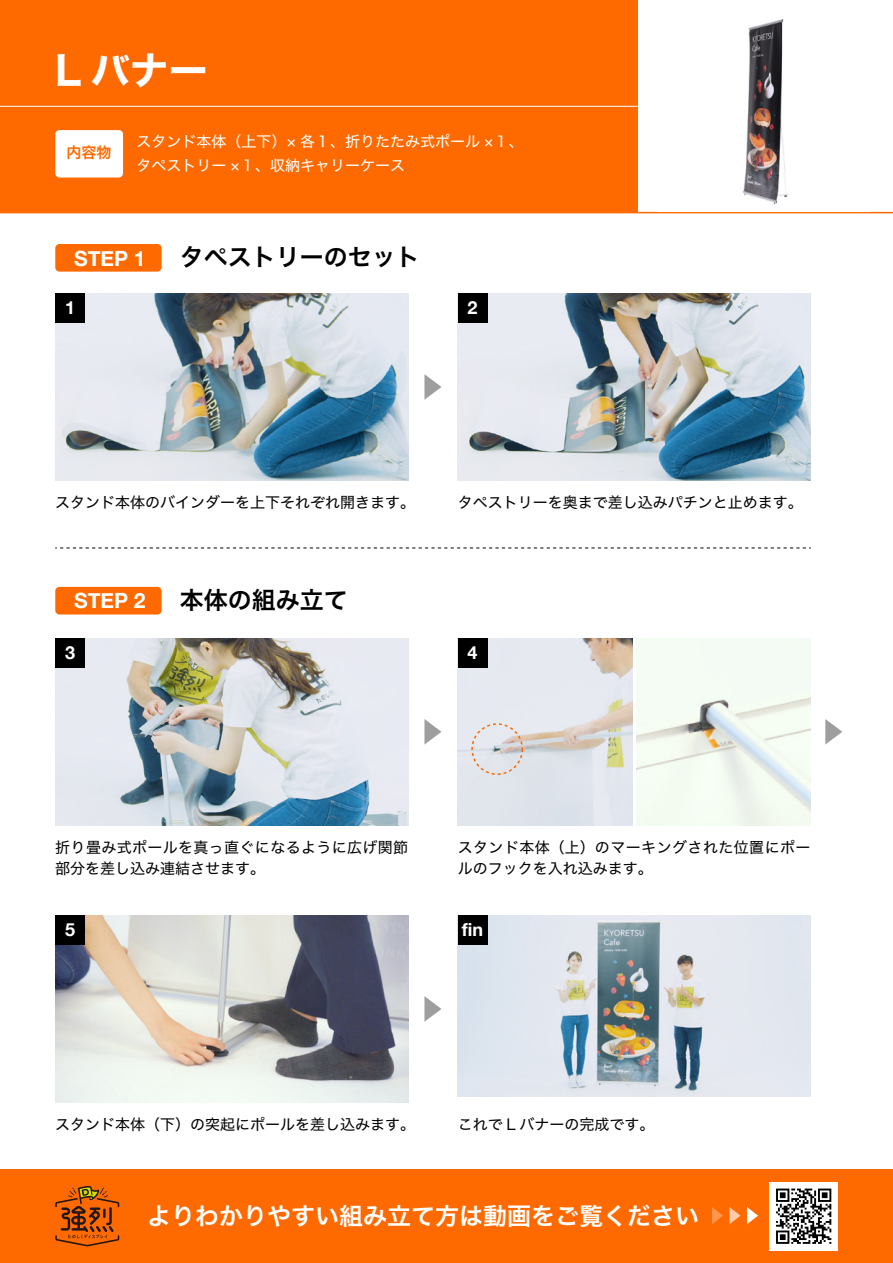
<style>
.page{position:relative;width:893px;height:1263px;background:#fff}
.page>*{position:absolute;margin:0;border:0;box-sizing:border-box;transform-origin:0 0}
.t1{font:39px "Hiragino Sans W7";color:#fff}
.t2{font:24px "Hiragino Sans W6";color:#fff}
.t3{font:24px "Hiragino Sans W6";color:#000}
.t4{font:700 21px "Helvetica Neue";color:#fff}
.t5{font:700 18px "Helvetica Neue";color:#fff}
.t6{font:15px "Hiragino Sans W4";color:#000}
.t7{font:15px/24px "Hiragino Sans W4";color:#fff}
.t8{font:15px/21px "Hiragino Sans W4";letter-spacing:.025em;color:#000}
.t9{font:15px/21px "Hiragino Sans W4";letter-spacing:.03em;color:#000}
.t10{font:15px "Hiragino Sans W6";color:#ff6a00}
</style>
<div class="page">
<div style="left:55px;top:244px;width:107px;height:28px;background:#ff6a00;border-radius:4px"></div>
<div style="left:55px;top:587px;width:107px;height:27px;background:#ff6a00;border-radius:4px"></div>
<svg style="left:55px;top:547px;width:756px;height:1px"></svg>
<div style="left:0;top:0;width:638px;height:213px;background:#ff6a00"></div>
<div style="left:55px;top:130px;width:68px;height:47px;background:#fff;border-radius:4px"></div>
<hr style="left:0;top:106px;width:638px;height:1px;background:#fff">
<hr style="left:0;top:212px;width:893px;height:1px;background:#ff6a00">
<img style="left:458px;top:293px;width:353px;height:187px">
<img style="left:55px;top:293px;width:353px;height:187px">
<img style="left:636px;top:638px;width:175px;height:187px">
<img style="left:458px;top:638px;width:174px;height:187px">
<div style="left:471px;top:723px;width:52px;height:52px;border:2px dashed #ff6a00;border-radius:50%"></div>
<img style="left:55px;top:638px;width:353px;height:187px">
<div style="left:55px;top:293px;width:30px;height:30px;background:#000"></div>
<div style="left:458px;top:293px;width:29px;height:30px;background:#000"></div>
<img style="left:458px;top:915px;width:353px;height:182px">
<div style="left:458px;top:915px;width:29px;height:30px;background:#000"></div>
<svg style="left:424px;top:374px;width:17px;height:26px"></svg>
<svg style="left:424px;top:996px;width:17px;height:26px"></svg>
<div style="left:55px;top:638px;width:30px;height:30px;background:#000"></div>
<div style="left:458px;top:638px;width:29px;height:30px;background:#000"></div>
<svg style="left:825px;top:719px;width:17px;height:25px"></svg>
<svg style="left:424px;top:719px;width:17px;height:25px"></svg>
<img style="left:55px;top:915px;width:353px;height:187px">
<div style="left:55px;top:915px;width:30px;height:30px;background:#000"></div>
<img style="left:742px;top:18px;width:47px;height:187px">
<div style="left:0;top:1169px;width:893px;height:94px;background:#ff6a00"></div>
<svg style="left:712px;top:1207px;width:11px;height:17px"></svg>
<svg style="left:729px;top:1207px;width:12px;height:17px"></svg>
<svg style="left:747px;top:1207px;width:11px;height:17px"></svg>
<div style="left:770px;top:1182px;width:68px;height:68px;background:#fff"></div>
<svg style="left:55px;top:1186px;width:64px;height:60px"></svg>
<svg style="left:776px;top:1188px;width:55px;height:56px"></svg>
<h1 class="t1" style="left:55px;top:39px;width:154px">L バナー</h1>
<p class="t10" style="left:67px;top:139px;width:46px">内容物</p>
<p class="t7" style="left:136px;top:128px;width:389px">スタンド本体（上下）× 各１、折りたたみ式ポール ×１、タペストリー ×１、収納キャリーケース</p>
<h3 class="t4" style="left:74px;top:242px;width:73px">STEP 1</h3>
<h2 class="t3" style="left:180px;top:236px;width:241px">タペストリーのセット</h2>
<p class="t5" style="left:65px;top:294px;width:12px">1</p>
<p class="t5" style="left:468px;top:294px;width:12px">2</p>
<p class="t6" style="left:55px;top:489px;width:361px">スタンド本体のバインダーを上下それぞれ開きます。</p>
<h3 class="t4" style="left:74px;top:584px;width:73px">STEP 2</h3>
<h2 class="t3" style="left:180px;top:579px;width:169px">本体の組み立て</h2>
<p class="t5" style="left:65px;top:638px;width:12px">3</p>
<p class="t6" style="left:458px;top:489px;width:347px">タペストリーを奥まで差し込みパチンと止めます。</p>
<p class="t5" style="left:468px;top:638px;width:12px">4</p>
<p class="t8" style="left:55px;top:835px;width:354px">折り畳み式ポールを真っ直ぐになるように広げ関節部分を差し込み連結させます。</p>
<p class="t5" style="left:65px;top:916px;width:12px">5</p>
<p class="t9" style="left:458px;top:835px;width:354px">スタンド本体（上）のマーキングされた位置にポールのフックを入れ込みます。</p>
<p class="t5" style="left:462px;top:916px;width:23px">fin</p>
<p class="t6" style="left:55px;top:1111px;width:361px">スタンド本体（下）の突起にポールを差し込みます。</p>
<p class="t6" style="left:458px;top:1111px;width:198px">これで L バナーの完成です。</p>
<h2 class="t2" style="left:147px;top:1194px;width:554px">よりわかりやすい組み立て方は動画をご覧ください</h2>
</div>
